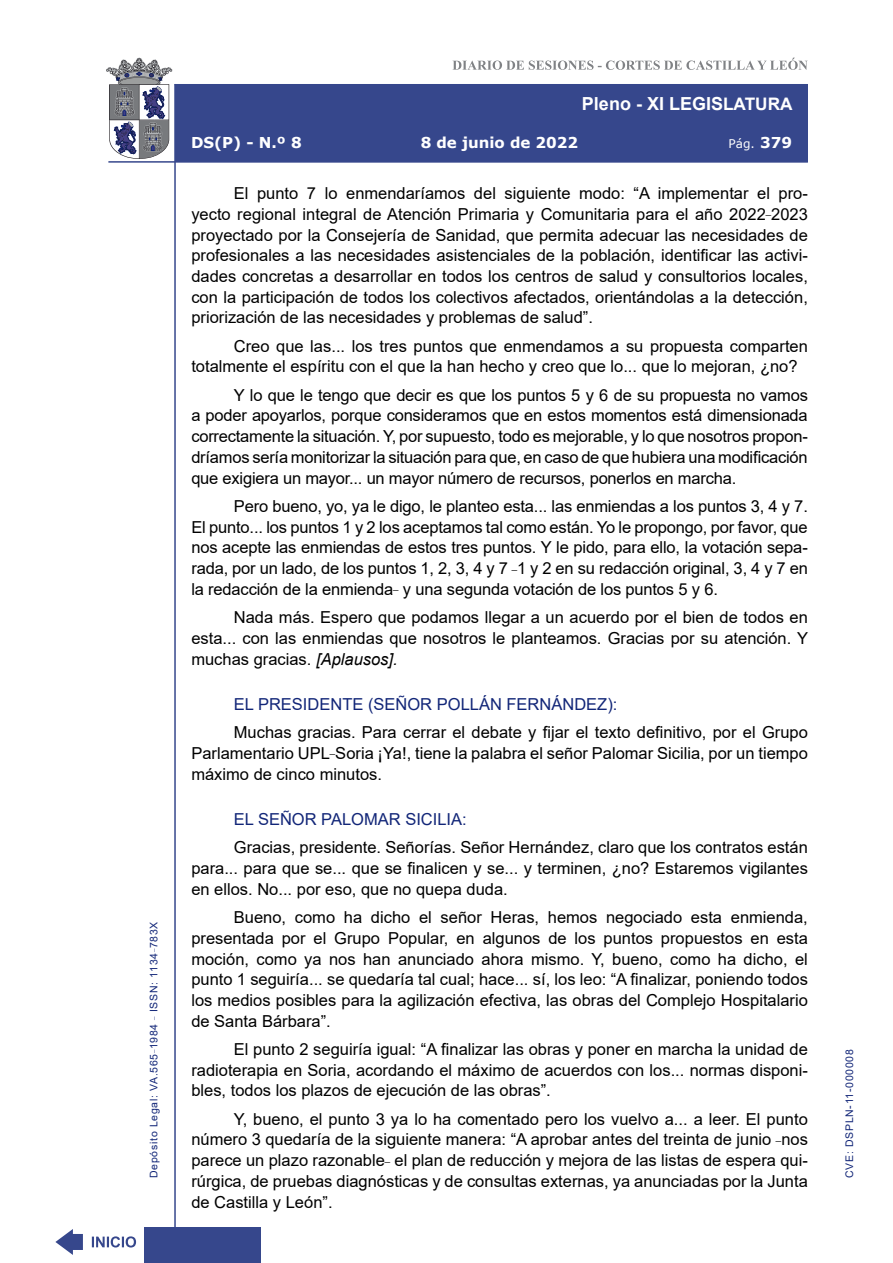
<style>
.page{position:relative;width:893px;height:1263px;background:#fff}
.page>*{position:absolute;margin:0;border:0;box-sizing:border-box;transform-origin:0 0}
.t1{font:700 18px "Arial";color:#fff}
.t2{font:16.5px/20.7px "Arial";color:#000;text-align:justify}
.Orador{font:16.5px "Arial";color:#122678}
.t3{font:700 15px "Verdana";color:#fff}
.t4{font:12px "Verdana";color:#fff}
.t5{font:10.5px "Arial";letter-spacing:.065em;color:#122678}
.s1{font-size:17.25px}
.s2{font-weight:700;font-size:15px}
.s3{font-style:italic}
</style>
<div class="page">
<svg style="left:452px;top:58px;width:356px;height:12px"></svg>
<hr style="left:174px;top:84px;width:2px;height:1179px;background:#36478c">
<div style="left:144px;top:1227px;width:117px;height:36px;background:#36478c"></div>
<div style="left:175px;top:84px;width:633px;height:78px;background:#36478c"></div>
<hr style="left:108px;top:161px;width:700px;height:2px;background:#36478c">
<svg style="left:92px;top:1236px;width:44px;height:11px"></svg>
<svg style="left:55px;top:1229px;width:28px;height:26px"></svg>
<svg style="left:106px;top:58px;width:66px;height:101px"></svg>
<p class="t5" style="left:146px;top:1178px;width:258px;rotate:-90deg">Depósito Legal: VA.565<sup>_</sup>1984 <sup>_</sup> ISSN: 1134<sup>_</sup>783X</p>
<p class="t1" style="left:582px;top:91px;width:212px">Pleno - XI LEGIS<span class="s1">LATURA</span></p>
<p class="t3" style="left:191px;top:132px;width:112px">DS(P) - N.º 8</p>
<p class="t3" style="left:421px;top:132px;width:159px">8 de junio de 2022</p>
<p class="t4" style="left:729px;top:135px;width:65px">Pág. <span class="s2">379</span></p>
<p class="t2" style="left:191px;top:183px;width:618px;text-indent:43px">El punto 7 lo enmendaríamos del siguiente modo: “A implementar el pro&shy;yecto regional integral de Atención Primaria y Comunitaria para el año 2022<sup>_</sup>2023 proyectado por la Consejería de Sanidad, que permita adecuar las necesidades de profesionales a las necesidades asistenciales de la población, identificar las activi&shy;dades concretas a desarrollar en todos los centros de salud y consultorios locales, con la participación de todos los colectivos afectados, orientándolas a la detección, priorización de las necesidades y problemas de salud”.</p>
<p class="t2" style="left:191px;top:335px;width:618px;text-indent:43px">Creo que las... los tres puntos que enmendamos a su propuesta comparten totalmente el espíritu con el que la han hecho y creo que lo... que lo mejoran, ¿no?</p>
<p class="t2" style="left:191px;top:384px;width:618px;text-indent:43px">Y lo que le tengo que decir es que los puntos 5 y 6 de su propuesta no vamos a poder apoyarlos, porque consideramos que en estos momentos está dimensionada correctamente la situación. Y, por supuesto, todo es mejorable, y lo que nosotros propon&shy;dríamos sería monitorizar la situación para que, en caso de que hubiera una modificación que exigiera un mayor... un mayor número de recursos, ponerlos en marcha.</p>
<p class="t2" style="left:191px;top:496px;width:618px;text-indent:43px">Pero bueno, yo, ya le digo, le planteo esta... las enmiendas a los puntos 3, 4 y 7.<br>El punto... los puntos 1 y 2 los aceptamos tal como están. Yo le propongo, por favor, que nos acepte las enmiendas de estos tres puntos. Y le pido, para ello, la votación sepa&shy;rada, por un lado, de los puntos 1, 2, 3, 4 y 7 <sup>_</sup>1 y 2 en su redacción original, 3, 4 y 7 en la redacción de la enmienda<sup>_</sup> y una segunda votación de los puntos 5 y 6.</p>
<p class="t2" style="left:191px;top:607px;width:618px;text-indent:43px">Nada más. Espero que podamos llegar a un acuerdo por el bien de todos en esta... con las enmiendas que nosotros le planteamos. Gracias por su atención. Y muchas gracias. <span class="s3">[Aplausos].</span></p>
<p class="Orador" style="left:234px;top:693px;width:385px">EL PRESIDENTE (SEÑOR POLLÁN FERNÁNDEZ):</p>
<p class="t2" style="left:191px;top:722px;width:618px;text-indent:43px">Muchas gracias. Para cerrar el debate y fijar el texto definitivo, por el Grupo Parlamentario UPL<sup>_</sup>Soria ¡Ya!, tiene la palabra el señor Palomar Sicilia, por un tiempo máximo de cinco minutos.</p>
<p class="Orador" style="left:234px;top:808px;width:234px">EL SEÑOR PALOMAR SICILIA:</p>
<p class="t2" style="left:191px;top:837px;width:618px;text-indent:43px">Gracias, presidente. Señorías. Señor Hernández, claro que los contratos están para... para que se... que se finalicen y se... y terminen, ¿no? Estaremos vigilantes en ellos. No... por eso, que no quepa duda.</p>
<p class="t2" style="left:191px;top:907px;width:618px;text-indent:43px">Bueno, como ha dicho el señor Heras, hemos negociado esta enmienda, presentada por el Grupo Popular, en algunos de los puntos propuestos en esta moción, como ya nos han anunciado ahora mismo. Y, bueno, como ha dicho, el punto 1 seguiría... se quedaría tal cual; hace... sí, los leo: “A finalizar, poniendo todos los medios posibles para la agilización efectiva, las obras del Complejo Hospitalario de Santa Bárbara”.</p>
<p class="t2" style="left:191px;top:1039px;width:618px;text-indent:43px">El punto 2 seguiría igual: “A finalizar las obras y poner en marcha la unidad de radioterapia en Soria, acordando el máximo de acuerdos con los... normas disponi&shy;bles, todos los plazos de ejecución de las obras”.</p>
<p class="t2" style="left:191px;top:1108px;width:618px;text-indent:43px">Y, bueno, el punto 3 ya lo ha comentado pero los vuelvo a... a leer. El punto número 3 quedaría de la siguiente manera: “A aprobar antes del treinta de junio <sup>_</sup>nos parece un plazo razonable<sup>_</sup> el plan de reducción y mejora de las listas de espera qui&shy;rúrgica, de pruebas diagnósticas y de consultas externas, ya anunciadas por la Junta de Castilla y León”.</p>
<p class="t5" style="left:842px;top:1178px;width:130px;rotate:-90deg">CVE: DSPLN-11-000008</p>
</div>
